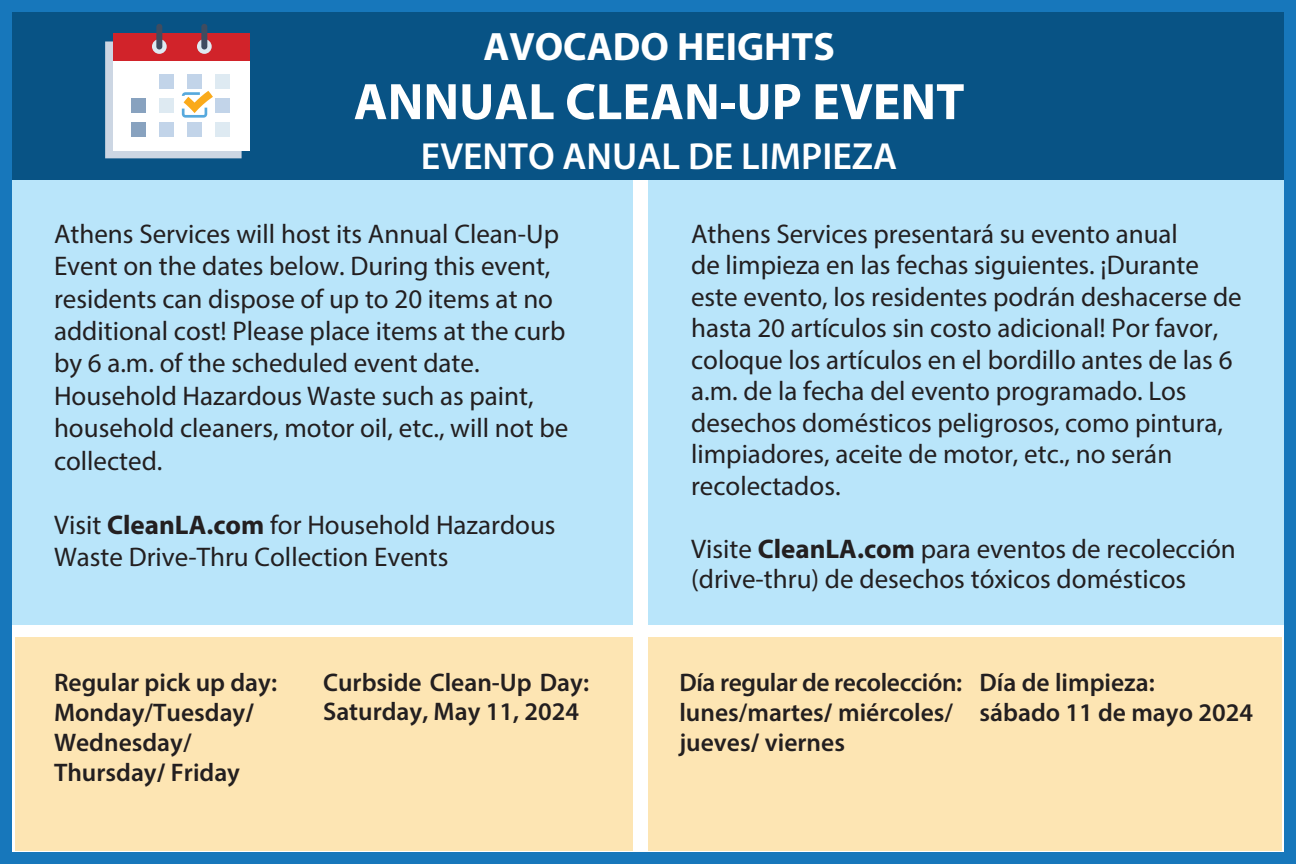
<style>
.page{position:relative;width:1296px;height:864px;background:#fff}
.page>*{position:absolute;margin:0;border:0;box-sizing:border-box;transform-origin:0 0}
.t1{font:700 51.6px "Myriad Pro";color:#fff}
.t2{font:700 39.6px "Myriad Pro";color:#fff}
.t3{font:600 37.8px "Myriad Pro";color:#fff}
.t4{font:27px/31.5px "Myriad Pro";color:#231f20}
.t5{font:600 25.5px/30px "Myriad Pro";color:#231f20}
.s1{font-weight:700}
</style>
<div class="page">
<div style="left:0;top:0;width:1296px;height:180px;background:#085385"></div>
<div style="left:0;top:180px;width:633px;height:444px;background:#b9e5fa"></div>
<div style="left:648px;top:180px;width:648px;height:444px;background:#b9e5fa"></div>
<div style="left:15px;top:637px;width:618px;height:214px;background:#fde5b3"></div>
<div style="left:648px;top:637px;width:634px;height:214px;background:#fde5b3"></div>
<div style="left:0;top:0;width:1296px;height:864px;border:12px solid #1777bb"></div>
<div style="left:114px;top:60px;width:136px;height:90px;background:#fff"></div>
<div style="left:114px;top:33px;width:136px;height:27px;background:#d1232a"></div>
<div style="left:201px;top:24px;width:6px;height:26px;background:#3f4c60;border-radius:3px"></div>
<div style="left:156px;top:24px;width:6px;height:26px;background:#3f4c60;border-radius:3px"></div>
<svg style="left:105px;top:41px;width:137px;height:117px"></svg>
<div style="left:215px;top:122px;width:15px;height:15px;background:#deeaf2"></div>
<p class="t2" style="left:483px;top:21px;width:353px">AVOCADO HEIGHTS</p>
<p class="t1" style="left:354px;top:68px;width:612px">ANNUAL CLEAN‐UP EVENT</p>
<p class="t3" style="left:421px;top:133px;width:478px">EVENTO ANUAL DE LIMPIEZA</p>
<p class="t4" style="left:54px;top:217px;width:516px;line-height:32.4px">Athens Services will host its Annual Clean‐Up Event on the dates below. During this event, residents can dispose of up to 20 items at no additional cost! Please place items at the curb by 6 a.m. of the scheduled event date.<br>Household Hazardous Waste such as paint, household cleaners, motor oil, etc., will not be collected.</p>
<p class="t4" style="left:54px;top:509px;width:503px">Visit <span class="s1">CleanLA.com</span> for Household Hazardous<br>Waste Drive-Thru Collection Events</p>
<p class="t5" style="left:54px;top:667px;width:225px">Regular pick up day:<br>Monday/Tuesday<span class="s1">/<br></span>Wednesday/<br>Thursday<span class="s1">/</span> Friday</p>
<p class="t5" style="left:323px;top:668px;width:267px;line-height:28.5px">Curbside Clean‐Up Day:<br>Saturday, May 11, 2024</p>
<p class="t4" style="left:691px;top:218px;width:552px">Athens Services presentará su evento anual<br>de limpieza en las fechas siguientes. ¡Durante este evento, los residentes podrán deshacerse de hasta 20 artículos sin costo adicional! Por favor, coloque los artículos en el bordillo antes de las 6 a.m. de la fecha del evento programado. Los desechos domésticos peligrosos, como pintura, limpiadores, aceite de motor, etc., no serán recolectados.</p>
<p class="t4" style="left:691px;top:533px;width:546px;line-height:30.6px">Visite <span class="s1">CleanLA.com</span> para eventos de recolección (drive-thru) de desechos tóxicos domésticos</p>
<p class="t5" style="left:679px;top:667px;width:284px">Día regular de recolección: lunes/martes<span class="s1">/</span> miércoles/ jueves<span class="s1">/</span> viernes</p>
<p class="t5" style="left:980px;top:667px;width:275px">Día de limpieza:<br>sábado 11 de mayo 2024</p>
</div>
